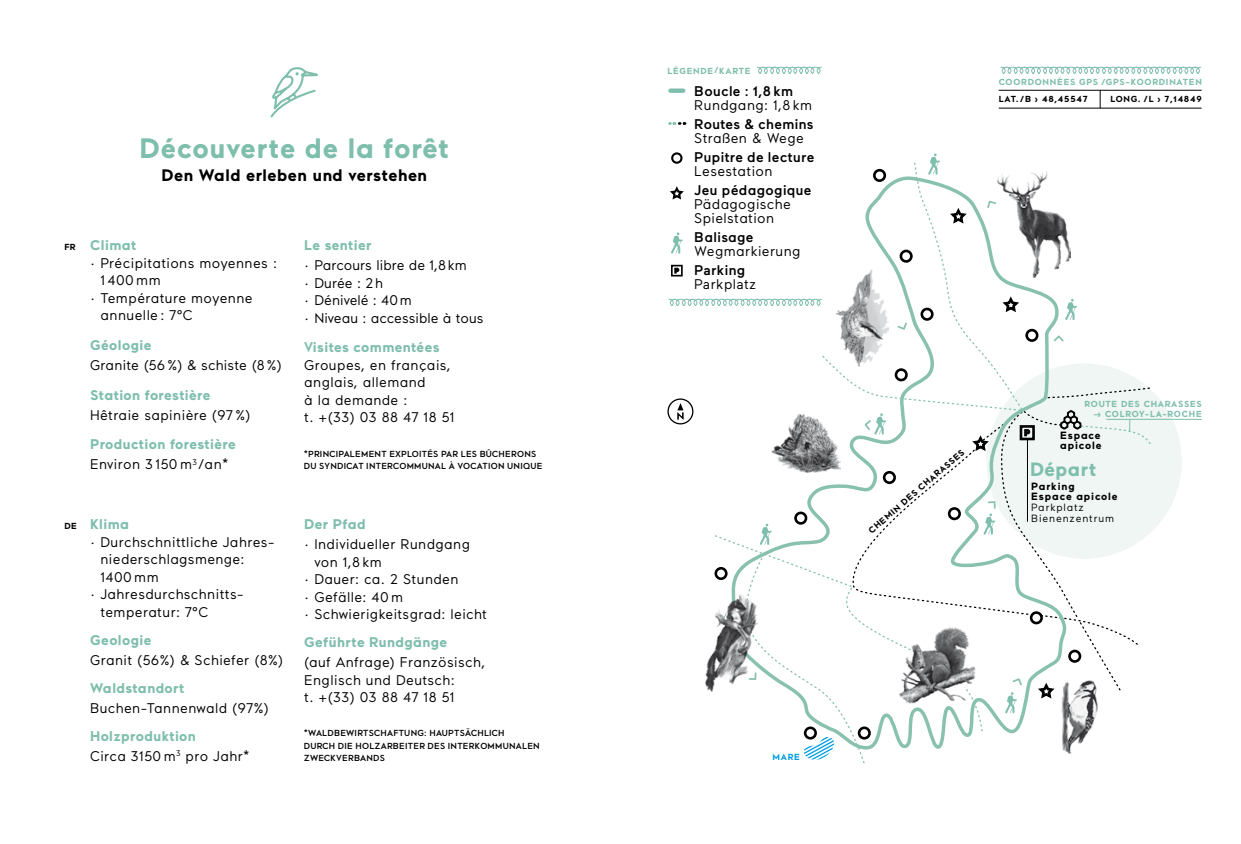
<style>
.page{position:relative;width:1241px;height:844px;background:#fff}
.page>*{position:absolute;margin:0;border:0;box-sizing:border-box;transform-origin:0 0}
.t1{font:700 28px "Maax";letter-spacing:.03em;color:#7ebeac}
.t2{font:700 19.25px "Maax";letter-spacing:.03em;color:#7ebeac}
.t3{font:700 16.62px "Maax";letter-spacing:.03em;color:#000}
.t4{font:14px/17.5px "Maax";letter-spacing:.025em;color:#000}
.t5{font:700 14px/19.9px "Maax";letter-spacing:.025em;color:#7ebeac}
.t6{font:500 14px "Maax";letter-spacing:.025em;color:#000}
.t7{font:14px/17.5px "Maax";color:#000}
.t8{font:700 10.5px/10.5px "Maax";letter-spacing:.08em;color:#000}
.t9{font:10.5px/10.5px "Maax";letter-spacing:.08em;color:#000}
.t10{font:500 8.75px/12.2px "Maax";letter-spacing:.025em;color:#000}
.t11{font:700 8.75px/9.6px "Maax";letter-spacing:.08em;color:#7ebeac;text-align:right}
.t12{font:700 8.75px "Maax";letter-spacing:.08em;color:#000}
.t13{font:700 8.75px "Maax";color:#009ee0}
.s1{font-size:8.75px;color:#000}
.s2{font-weight:400;color:#000}
.s3{font-weight:700;color:#7ebeac}
</style>
<div class="page">
<div style="left:986px;top:363px;width:195px;height:195px;background:#eff6f3;border-radius:50%"></div>
<img style="left:1031px;top:172px;width:17px;height:5px">
<div style="left:872px;top:169px;width:14px;height:13px;border:3px solid #000;border-radius:50%"></div>
<svg style="left:1071px;top:387px;width:79px;height:10px"></svg>
<svg style="left:822px;top:177px;width:249px;height:231px"></svg>
<img style="left:835px;top:270px;width:52px;height:96px">
<svg style="left:1065px;top:298px;width:11px;height:22px"></svg>
<svg style="left:928px;top:153px;width:11px;height:22px"></svg>
<img style="left:705px;top:654px;width:7px;height:37px">
<svg style="left:712px;top:408px;width:440px;height:356px"></svg>
<hr style="left:1106px;top:419px;width:95px;height:1px;background:#7ebeac">
<svg style="left:756px;top:66px;width:66px;height:8px"></svg>
<div style="left:670px;top:88px;width:13px;height:5px;background:#7ebeac"></div>
<svg style="left:669px;top:122px;width:16px;height:3px"></svg>
<div style="left:671px;top:152px;width:11px;height:12px;border:2px solid #000;border-radius:50%"></div>
<svg style="left:670px;top:186px;width:14px;height:14px"></svg>
<svg style="left:668px;top:298px;width:154px;height:8px"></svg>
<svg style="left:671px;top:232px;width:11px;height:22px"></svg>
<div style="left:671px;top:265px;width:11px;height:11px;border:2px solid #000"></div>
<svg style="left:674px;top:267px;width:5px;height:6px"></svg>
<svg style="left:677px;top:403px;width:6px;height:17px"></svg>
<div style="left:667px;top:398px;width:26px;height:26px;border:1px solid #000;border-radius:50%"></div>
<svg style="left:1000px;top:66px;width:201px;height:8px"></svg>
<hr style="left:998px;top:108px;width:203px;height:1px;background:#000">
<svg style="left:1099px;top:91px;width:1px;height:17px"></svg>
<hr style="left:998px;top:90px;width:203px;height:1px;background:#000">
<svg style="left:270px;top:67px;width:48px;height:51px"></svg>
<h1 class="t1" style="left:140px;top:133px;width:311px">Découverte de la forêt</h1>
<p class="t3" style="left:161px;top:166px;width:267px">Den Wald erleben und verstehen</p>
<p class="t5" style="left:64px;top:235px;width:73px"><span class="s1">FR</span> Climat</p>
<p class="t4" style="left:90px;top:254px;width:188px">· Précipitations moyennes :</p>
<p class="t4" style="left:100px;top:271px;width:62px">1 400 mm</p>
<p class="t4" style="left:90px;top:289px;width:164px">· Température moyenne</p>
<p class="t4" style="left:100px;top:306px;width:94px">annuelle : 7°C</p>
<p class="t5" style="left:90px;top:335px;width:63px">Géologie</p>
<p class="t4" style="left:90px;top:356px;width:193px">Granite (56%) &amp; schiste (8%)</p>
<p class="t5" style="left:90px;top:385px;width:122px">Station forestière</p>
<p class="t4" style="left:90px;top:406px;width:162px">Hêtraie sapinière (97 %)</p>
<p class="t5" style="left:90px;top:434px;width:147px">Production forestière<br><span class="s2">Environ 3 150m</span><sup>3</sup><span class="s2">/an*</span></p>
<p class="t5" style="left:64px;top:514px;width:66px"><span class="s1">DE</span> Klima</p>
<p class="t4" style="left:90px;top:533px;width:186px">· Durchschnittliche Jahres-</p>
<p class="t4" style="left:100px;top:550px;width:146px">niederschlagsmenge:</p>
<p class="t4" style="left:100px;top:568px;width:60px">1400 mm</p>
<p class="t4" style="left:90px;top:585px;width:155px">· Jahresdurchschnitts-</p>
<p class="t4" style="left:100px;top:603px;width:109px">temperatur: 7°C</p>
<p class="t5" style="left:90px;top:630px;width:63px">Geologie</p>
<p class="t4" style="left:90px;top:651px;width:194px">Granit (56%) &amp; Schiefer (8%)</p>
<p class="t5" style="left:90px;top:678px;width:96px">Waldstandort</p>
<p class="t4" style="left:90px;top:699px;width:180px">Buchen-Tannenwald (97%)</p>
<p class="t4" style="left:90px;top:726px;width:161px;line-height:19.9px"><span class="s3">Holzproduktion<br></span>Circa 3150m<sup>3</sup> pro Jahr*</p>
<p class="t5" style="left:304px;top:235px;width:69px">Le sentier</p>
<p class="t7" style="left:304px;top:256px;width:181px">· Parcours libre de 1,8km<br>· Durée : 2h<br>· Dénivelé : 40m<br>· Niveau : accessible à tous</p>
<p class="t5" style="left:304px;top:337px;width:137px">Visites commentées</p>
<p class="t4" style="left:304px;top:356px;width:152px">Groupes, en français, anglais, allemand<br>à la demande :<br>t. +(33) 03 88 47 18 51</p>
<p class="t10" style="left:304px;top:447px;width:240px">*PRINCIPALEMENT EXPLOITÉS PAR LES BÛCHERONS<br>DU SYNDICAT INTERCOMMUNAL À VOCATION UNIQUE</p>
<p class="t5" style="left:304px;top:514px;width:63px">Der Pfad</p>
<p class="t4" style="left:304px;top:535px;width:167px">· Individueller Rundgang</p>
<p class="t4" style="left:314px;top:553px;width:69px">von 1,8 km</p>
<p class="t4" style="left:304px;top:570px;width:156px">· Dauer: ca. 2 Stunden</p>
<p class="t4" style="left:304px;top:588px;width:100px">· Gefälle: 40m</p>
<p class="t4" style="left:304px;top:605px;width:184px">· Schwierigkeitsgrad: leicht</p>
<p class="t5" style="left:304px;top:632px;width:144px">Geführte Rundgänge</p>
<p class="t4" style="left:304px;top:653px;width:182px">(auf Anfrage) Französisch,<br>Englisch und Deutsch:<br>t. +(33) 03 88 47 18 51</p>
<p class="t10" style="left:304px;top:727px;width:237px">*WALDBEWIRTSCHAFTUNG: HAUPTSÄCHLICH<br>DURCH DIE HOLZARBEITER DES INTERKOMMUNALEN<br>ZWECKVERBANDS</p>
<p class="t11" style="left:667px;top:66px;width:84px">LÉGENDE/KARTE</p>
<p class="t6" style="left:694px;top:83px;width:100px">Boucle : 1,8 km</p>
<p class="t4" style="left:694px;top:96px;width:119px">Rundgang: 1,8 km</p>
<p class="t6" style="left:694px;top:116px;width:121px">Routes &amp; chemins</p>
<p class="t4" style="left:694px;top:129px;width:111px">Straßen &amp; Wege</p>
<p class="t6" style="left:694px;top:149px;width:121px">Pupitre de lecture</p>
<p class="t4" style="left:694px;top:162px;width:80px">Lesestation</p>
<p class="t6" style="left:694px;top:182px;width:119px">Jeu pédagogique</p>
<p class="t4" style="left:694px;top:197px;width:98px;line-height:14px">Pädagogische<br>Spielstation</p>
<p class="t6" style="left:694px;top:229px;width:61px">Balisage</p>
<p class="t4" style="left:694px;top:242px;width:108px">Wegmarkierung</p>
<p class="t6" style="left:694px;top:262px;width:52px">Parking</p>
<p class="t4" style="left:694px;top:275px;width:63px">Parkplatz</p>
<p class="t11" style="left:998px;top:78px;width:205px">COORDONNÉES GPS /GPS-KOORDINATEN</p>
<p class="t12" style="left:998px;top:94px;width:90px">LAT./B › 48,45547</p>
<p class="t12" style="left:1110px;top:94px;width:93px">LONG. /L › 7,14849</p>
<p class="t12" style="left:866px;top:528px;width:125px;rotate:-41deg">CHEMIN DES CHARASSES</p>
<p class="t11" style="left:1084px;top:399px;width:119px">ROUTE DES CHARASSES › COLROY-LA-ROCHE</p>
<p class="t8" style="left:1059px;top:430px;width:43px">Espace apicole</p>
<p class="t8" style="left:1031px;top:480px;width:88px">Parking<br>Espace apicole</p>
<p class="t9" style="left:1031px;top:502px;width:84px">Parkplatz<br>Bienenzentrum</p>
<h2 class="t2" style="left:1029px;top:459px;width:68px">Départ</h2>
<p class="t13" style="left:772px;top:752px;width:29px">MARE</p>
</div>
